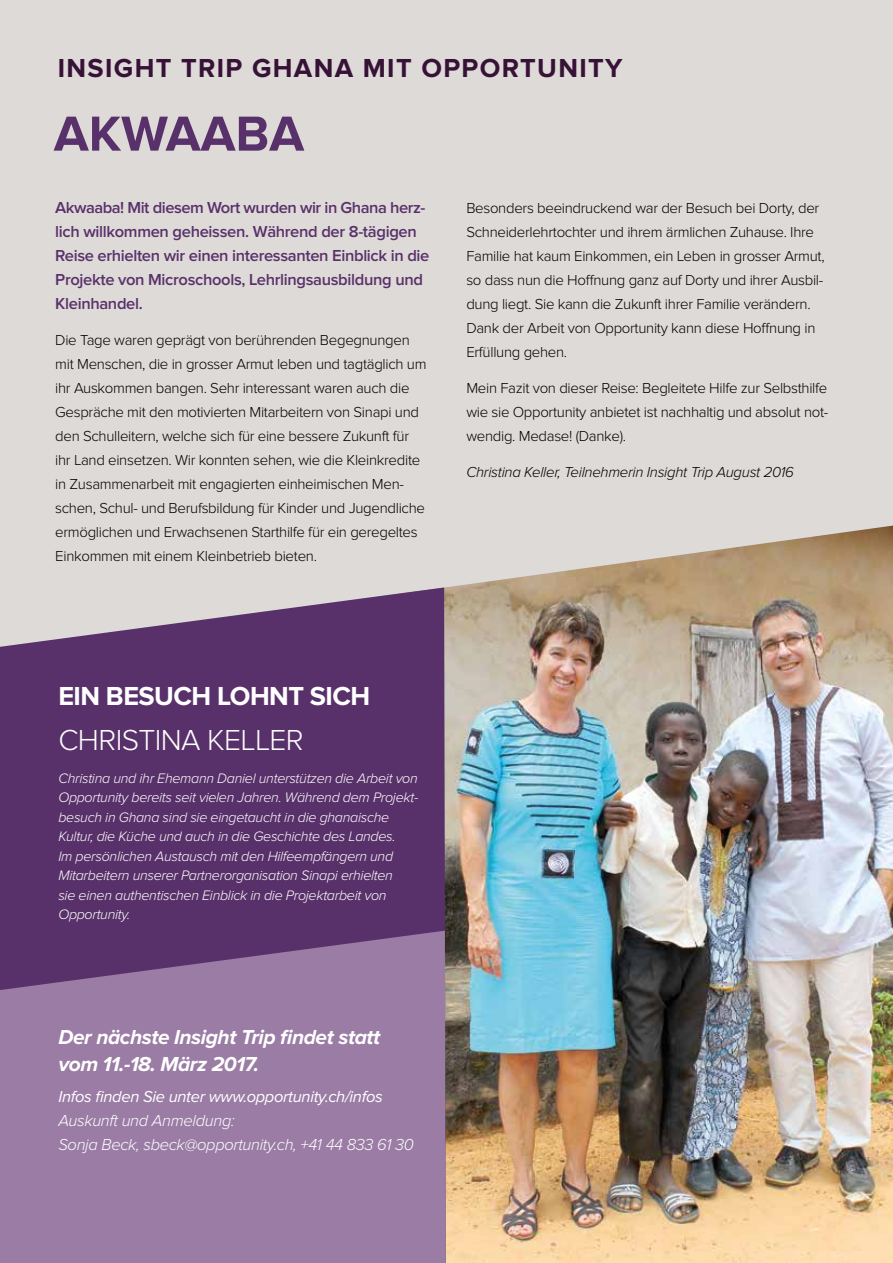
<style>
.page{position:relative;width:893px;height:1263px;background:#dddad8}
.page>*{position:absolute;margin:0;border:0;box-sizing:border-box;transform-origin:0 0}
.t1{font:700 51px "Proxima Nova";color:#59316a}
.t2{font:300 30px "Proxima Nova";letter-spacing:-.02em;color:#fff}
.t3{font:700 27px "Proxima Nova";letter-spacing:.05em;color:#371136}
.t4{font:700 27px "Proxima Nova";letter-spacing:-.02em;color:#fff}
.t5{font:italic 700 21px/27px "Proxima Nova";letter-spacing:-.02em;color:#fff}
.t6{font:600 16.5px/24px "Proxima Nova";letter-spacing:-.02em;color:#59316a}
.t7{font:italic 300 16.5px/24px "Proxima Nova";letter-spacing:-.02em;color:#fff}
.t8{font:italic 16.5px "Proxima Nova";letter-spacing:-.02em;color:#fff}
.t9{font:300 15px/24px "Proxima Nova";letter-spacing:-.02em;color:#000}
.t10{font:italic 300 15px "Proxima Nova";letter-spacing:-.02em;color:#000}
.t11{font:italic 300 14.25px/19.5px "Proxima Nova";letter-spacing:-.02em;color:#fff}
</style>
<div class="page">
<img style="left:446px;top:526px;width:447px;height:737px">
<svg style="left:0;top:587px;width:446px;height:344px;fill:#59316a"></svg>
<svg style="left:0;top:931px;width:446px;height:332px;fill:#9a7ca5"></svg>
<h3 class="t3" style="left:58px;top:52px;width:566px">INSIGHT TRIP GHANA MIT OPPORTUNITY</h3>
<h1 class="t1" style="left:54px;top:104px;width:252px">AKWAABA</h1>
<p class="t6" style="left:55px;top:196px;width:376px">Akwaaba! Mit diesem Wort wurden wir in Ghana herz&shy;lich willkommen geheissen. Während der 8-tägigen Reise erhielten wir einen interessanten Einblick in die Projekte von Microschools, Lehrlingsausbildung und Kleinhandel.</p>
<p class="t9" style="left:55px;top:328px;width:373px">Die Tage waren geprägt von berührenden Begegnungen mit Menschen, die in grosser Armut leben und tagtäglich um ihr Auskommen bangen. Sehr interessant waren auch die Gespräche mit den motivierten Mitarbeitern von Sinapi und den Schulleitern, welche sich für eine bessere Zukunft für ihr Land einsetzen. Wir konnten sehen, wie die Kleinkredite in Zusammenarbeit mit engagierten einheimischen Men&shy;schen, Schul- und Berufsbildung für Kinder und Jugendliche ermöglichen und Erwachsenen Starthilfe für ein geregeltes Einkommen mit einem Kleinbetrieb bieten.</p>
<p class="t9" style="left:466px;top:196px;width:360px">Besonders beeindruckend war der Besuch bei Dorty, der Schneiderlehrtochter und ihrem ärmlichen Zuhause. Ihre Familie hat kaum Einkommen, ein Leben in grosser Armut, so dass nun die Hoffnung ganz auf Dorty und ihrer Ausbil&shy;dung liegt. Sie kann die Zukunft ihrer Familie verändern.<br>Dank der Arbeit von Opportunity kann diese Hoffnung in Erfüllung gehen.</p>
<p class="t9" style="left:466px;top:376px;width:364px;text-align:justify">Mein Fazit von dieser Reise: Begleitete Hilfe zur Selbsthilfe wie sie Opportunity anbietet ist nachhaltig und absolut not&shy;wendig. Medase! (Danke).</p>
<p class="t10" style="left:466px;top:464px;width:329px">Christina Keller, Teilnehmerin Insight Trip August 2016</p>
<h3 class="t4" style="left:58px;top:680px;width:313px">EIN BESUCH LOHNT SICH</h3>
<h2 class="t2" style="left:58px;top:722px;width:247px">CHRISTINA KELLER</h2>
<p class="t11" style="left:58px;top:768px;width:361px">Christina und ihr Ehemann Daniel unterstützen die Arbeit von Opportunity bereits seit vielen Jahren. Während dem Projekt&shy;besuch in Ghana sind sie eingetaucht in die ghanaische Kultur, die Küche und auch in die Geschichte des Landes.<br>Im persönlichen Austausch mit den Hilfeempfängern und Mitarbeitern unserer Partnerorganisation Sinapi erhielten<br>sie einen authentischen Einblick in die Projektarbeit von Opportunity.</p>
<h3 class="t5" style="left:58px;top:1024px;width:323px">Der nächste Insight Trip findet statt vom 11.-18. März 2017.</h3>
<p class="t8" style="left:58px;top:1087px;width:326px">Infos finden Sie unter www.opportunity.ch/infos</p>
<p class="t7" style="left:58px;top:1109px;width:357px">Auskunft und Anmeldung:<br>Sonja Beck, sbeck@opportunity.ch, +41 44 833 61 30</p>
</div>
